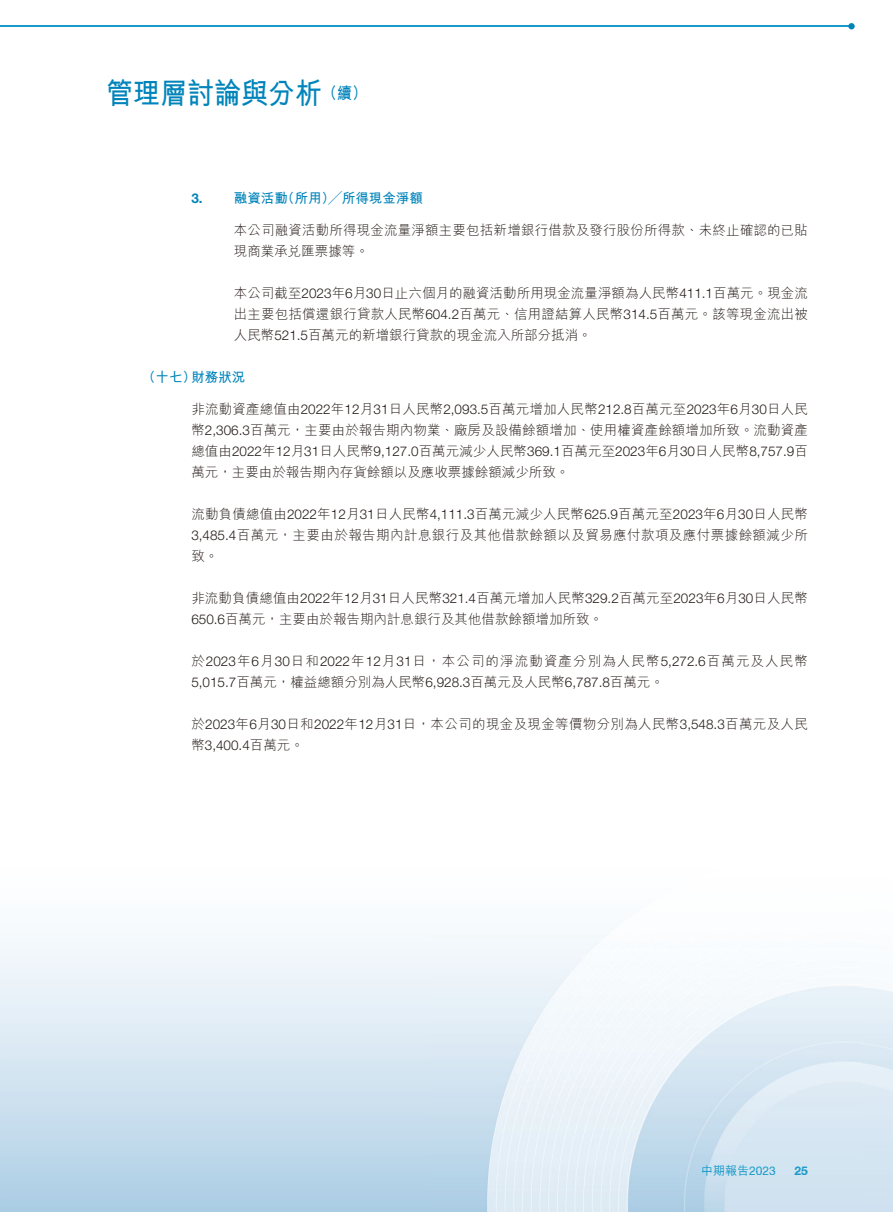
<style>
.page{position:relative;width:893px;height:1212px;background:#fff}
.page>*{position:absolute;margin:0;border:0;box-sizing:border-box;transform-origin:0 0}
.t1{font:29.7px "M Hei HK Bold E Ten B5 H";color:#0084ba;scale:.91 1}
.t2{font:13.5px/21px "M Hei HK Light E Ten B5 H";letter-spacing:.015em;color:#231916}
.t3{font:13.5px/21px "M Hei HK Light E Ten B5 H";letter-spacing:.08em;color:#231916}
.t4{font:300 13.5px "Helvetica Neue LT Std";color:#231916}
.t5{font:13.5px "M Hei HK Bold E Ten B5 H";color:#0084ba}
.t6{font:12px "M Hei HK Medium E Ten B5 H";color:#0084ba}
.t7{font:700 12px "Helvetica Neue LT Std";color:#0084ba}
.s1{font-family:"Helvetica Neue LT Std";font-weight:700}
.s2{font-family:"Helvetica Neue LT Std";font-weight:300}
.s3{font-family:"M Hei HK Light E Ten B5 H";font-weight:400}
.s4{font-family:"Helvetica Neue LT Std"}
</style>
<div class="page">
<img style="left:0;top:23px;width:893px;height:1189px">
<img style="left:703px;top:1165px;width:72px;height:11px">
<svg style="left:795px;top:1166px;width:13px;height:9px"></svg>
<hr style="left:0;top:26px;width:850px;height:1px;background:#179cc9">
<div style="left:848px;top:23px;width:7px;height:6px;background:#0084ba;border-radius:50%"></div>
<h1 class="t1" style="left:106px;top:82px;width:288px">管理層討論與分析<sup>（續）</sup></h1>
<p class="t5" style="left:191px;top:193px;width:233px"><span class="s1">3.</span> 融資活動（所用）╱所得現金淨額</p>
<p class="t2" style="left:234px;top:221px;width:576px">本公司融資活動所得現金流量淨額主要包括新增銀行借款及發行股份所得款、未終止確認的已貼現商業承兌匯票據等。</p>
<p class="t2" style="left:234px;top:284px;width:576px;text-align:justify">本公司截至<span class="s2">2023</span>年<span class="s2">6</span>月<span class="s2">30</span>日止六個月的融資活動所用現金流量淨額為人民幣<span class="s2">411.1</span>百萬元。現金流出主要包括償還銀行貸款人民幣<span class="s2">604.2</span>百萬元、信用證結算人民幣<span class="s2">314.5</span>百萬元。該等現金流出被人民幣<span class="s2">521.5</span>百萬元的新增銀行貸款的現金流入所部分抵消。</p>
<p class="t5" style="left:142px;top:372px;width:105px">（十七）財務狀況</p>
<p class="t2" style="left:191px;top:400px;width:618px">非流動資產總值由<span class="s2">2022</span>年<span class="s2">12</span>月<span class="s2">31</span>日人民幣<span class="s2">2,093.5</span>百萬元增加人民幣<span class="s2">212.8</span>百萬元至<span class="s2">2023</span>年<span class="s2">6</span>月<span class="s2">30</span>日人民幣<span class="s2">2,306.3</span>百萬元，主要由於報告期內物業、廠房及設備餘額增加、使用權資產餘額增加所致。流動資產</p>
<p class="t4" style="left:191px;top:446px;width:618px"><span class="s3">總值由</span>2022<span class="s3">年</span>12<span class="s3">月</span>31<span class="s3">日人民幣</span>9,127.0<span class="s3">百萬元減少人民幣</span>369.1<span class="s3">百萬元至</span>2023<span class="s3">年</span>6<span class="s3">月</span>30<span class="s3">日人民幣</span>8,757.9<span class="s3">百</span></p>
<p class="t2" style="left:191px;top:463px;width:379px">萬元，主要由於報告期內存貨餘額以及應收票據餘額減少所致。</p>
<p class="t2" style="left:191px;top:505px;width:618px;text-align:justify">流動負債總值由<span class="s2">2022</span>年<span class="s2">12</span>月<span class="s2">31</span>日人民幣<span class="s2">4,111.3</span>百萬元減少人民幣<span class="s2">625.9</span>百萬元至<span class="s2">2023</span>年<span class="s2">6</span>月<span class="s2">30</span>日人民幣<span class="s2">3,485.4</span>百萬元，主要由於報告期內計息銀行及其他借款餘額以及貿易應付款項及應付票據餘額減少所致。</p>
<p class="t2" style="left:191px;top:589px;width:618px">非流動負債總值由<span class="s2">2022</span>年<span class="s2">12</span>月<span class="s2">31</span>日人民幣<span class="s2">321.4</span>百萬元增加人民幣<span class="s2">329.2</span>百萬元至<span class="s2">2023</span>年<span class="s2">6</span>月<span class="s2">30</span>日人民幣<br><span class="s2">650.6</span>百萬元，主要由於報告期內計息銀行及其他借款餘額增加所致。</p>
<p class="t3" style="left:191px;top:652px;width:618px">於<span class="s2">2023</span>年<span class="s2">6</span>月<span class="s2">30</span>日和<span class="s2">2022</span>年<span class="s2">12</span>月<span class="s2">31</span>日，本公司的淨流動資產分別為人民幣<span class="s2">5,272.6</span>百萬元及人民幣<br><span class="s2">5,015.7</span>百萬元，權益總額分別為人民幣<span class="s2">6,928.3</span>百萬元及人民幣<span class="s2">6,787.8</span>百萬元。</p>
<p class="t2" style="left:191px;top:715px;width:618px">於<span class="s2">2023</span>年<span class="s2">6</span>月<span class="s2">30</span>日和<span class="s2">2022</span>年<span class="s2">12</span>月<span class="s2">31</span>日，本公司的現金及現金等價物分別為人民幣<span class="s2">3,548.3</span>百萬元及人民</p>
<p class="t4" style="left:191px;top:740px;width:114px"><span class="s3">幣</span>3,400.4<span class="s3">百萬元。</span></p>
<p class="t6" style="left:701px;top:1166px;width:76px">中期報告<span class="s4">2023</span></p>
<p class="t7" style="left:795px;top:1166px;width:15px">25</p>
</div>
